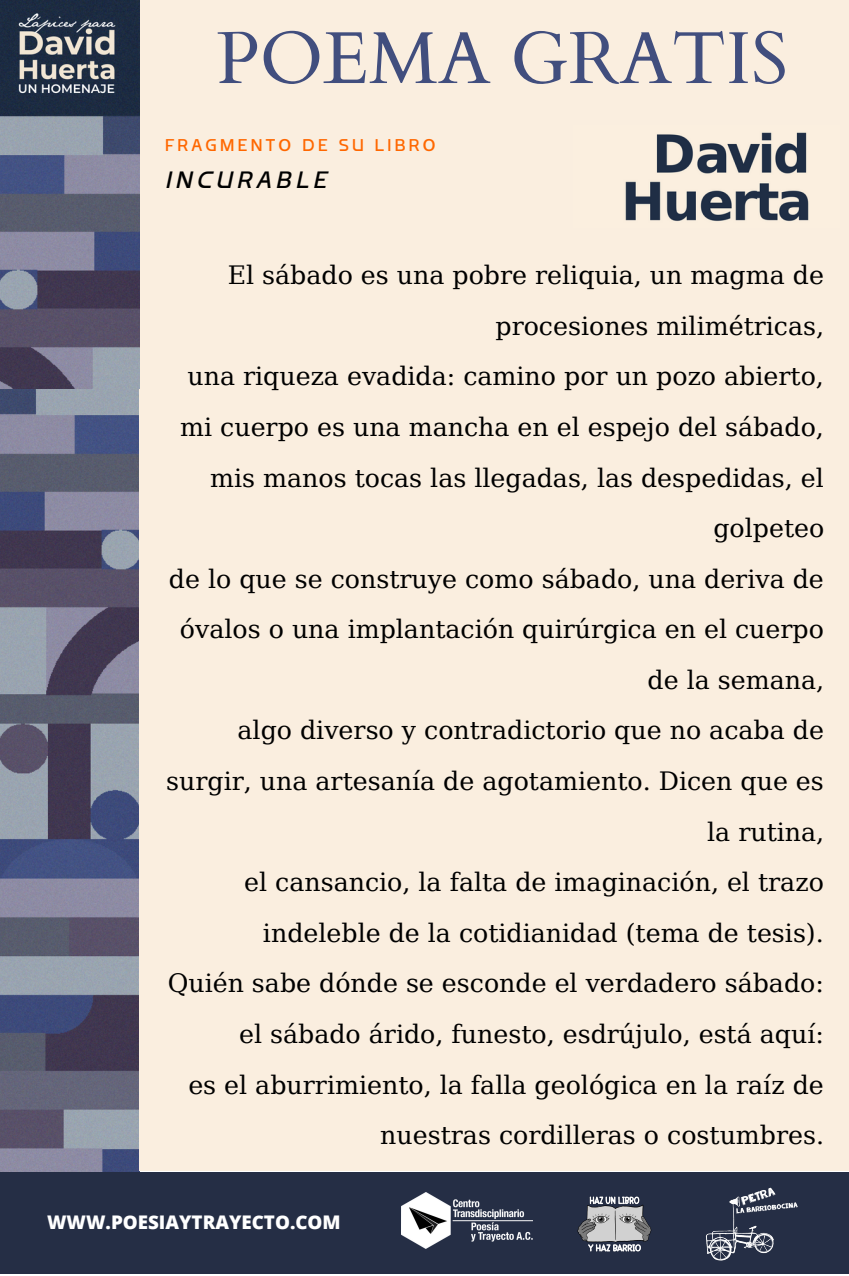
<style>
.page{position:relative;width:849px;height:1276px;background:#fff}
.page>*{position:absolute;margin:0;border:0;box-sizing:border-box;transform-origin:0 0}
.t1{font:73.5px "Cardo";color:#414e7e}
.t2{font:25.2px/50.7px "DejaVu Serif";color:#000;text-align:right}
.t3{font:23.7px "Flatory Sans 400 It";letter-spacing:.2em;color:#000}
.t4{font:800 18.9px "Open Sans";color:#fff}
.t5{font:17.1px "Flatory Sans 400";letter-spacing:.2em;color:#ff6700}
</style>
<div class="page">
<img style="left:0;top:388px;width:139px;height:783px">
<div style="left:139px;top:0;width:710px;height:139px;background:#faeedf"></div>
<div style="left:139px;top:116px;width:710px;height:1055px;background:#faeedf"></div>
<img style="left:0;top:0;width:139px;height:116px">
<img style="left:0;top:116px;width:139px;height:272px">
<div style="left:0;top:1172px;width:849px;height:101px;background:#252e45"></div>
<img style="left:706px;top:1187px;width:92px;height:74px">
<img style="left:577px;top:1196px;width:75px;height:56px">
<img style="left:402px;top:1192px;width:130px;height:56px">
<img style="left:625px;top:132px;width:184px;height:89px">
<h1 class="t1" style="left:216px;top:10px;width:573px">POEMA GRATIS</h1>
<p class="t5" style="left:165px;top:135px;width:272px">FRAGMENTO DE SU LIBRO</p>
<p class="t3" style="left:165px;top:166px;width:162px">INCURABLE</p>
<p class="t2" style="left:166px;top:250px;width:660px">El sábado es una pobre reliquia, un magma de procesiones milimétricas,<br>una riqueza evadida: camino por un pozo abierto, mi cuerpo es una mancha en el espejo del sábado, mis manos tocas las llegadas, las despedidas, el golpeteo<br>de lo que se construye como sábado, una deriva de óvalos o una implantación quirúrgica en el cuerpo de la semana,<br>algo diverso y contradictorio que no acaba de surgir, una artesanía de agotamiento. Dicen que es la rutina,<br>el cansancio, la falta de imaginación, el trazo indeleble de la cotidianidad (tema de tesis).<br>Quién sabe dónde se esconde el verdadero sábado: el sábado árido, funesto, esdrújulo, está aquí:<br>es el aburrimiento, la falla geológica en la raíz de nuestras cordilleras o costumbres.</p>
<p class="t4" style="left:47px;top:1209px;width:295px">WWW.POESIAYTRAYECTO.COM</p>
</div>
